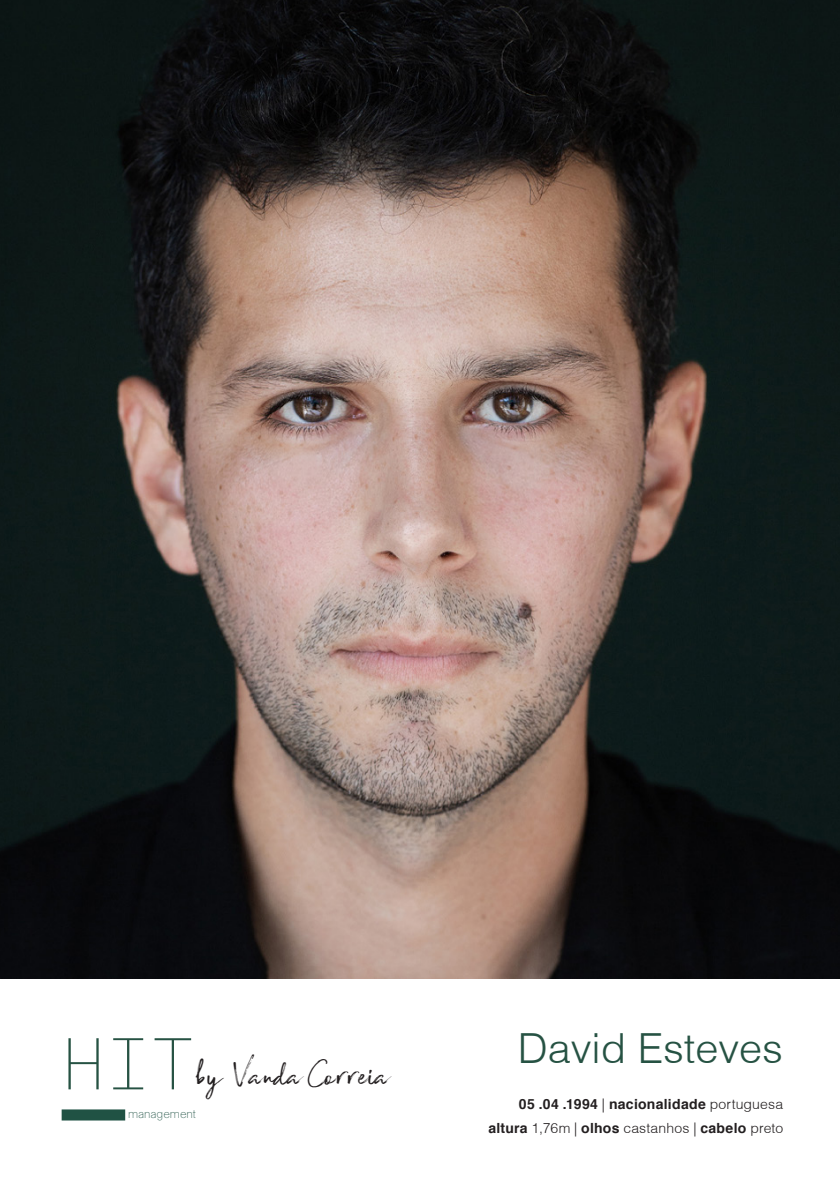
<style>
.page{position:relative;width:840px;height:1191px;background:#fff}
.page>*{position:absolute;margin:0;border:0;box-sizing:border-box;transform-origin:0 0}
.t1{font:200 72px "GT America Mono";color:#265243}
.t2{font:42px "Broadcast Matter";letter-spacing:-.01em;color:#231f20}
.t3{font:300 41.4px "Helvetica";color:#265243}
.t4{font:300 14px "Helvetica";letter-spacing:.01em;color:#231f20}
.t5{font:700 14px "Helvetica";letter-spacing:.02em;color:#231f20}
.t6{font:100 12px "Basel";color:#205244}
.s1{font-weight:300}
.s2{font-weight:700}
</style>
<div class="page">
<div style="left:62px;top:1109px;width:63px;height:11px;background:#205244"></div>
<img style="left:0;top:0;width:839px;height:978px">
<p class="t1" style="left:61px;top:1023px;width:135px">HIT</p>
<p class="t6" style="left:128px;top:1105px;width:69px">management</p>
<p class="t2" style="left:194px;top:1049px;width:195px">by Vanda Correia</p>
<p class="t3" style="left:517px;top:1023px;width:267px">David Esteves</p>
<p class="t5" style="left:518px;top:1095px;width:266px">05 .04 .1994 <span class="s1">|</span> nacionalidade <span class="s1">portuguesa</span></p>
<p class="t4" style="left:488px;top:1119px;width:296px"><span class="s2">altura</span> 1,76m | <span class="s2">olhos</span> castanhos | <span class="s2">cabelo</span> preto</p>
</div>
